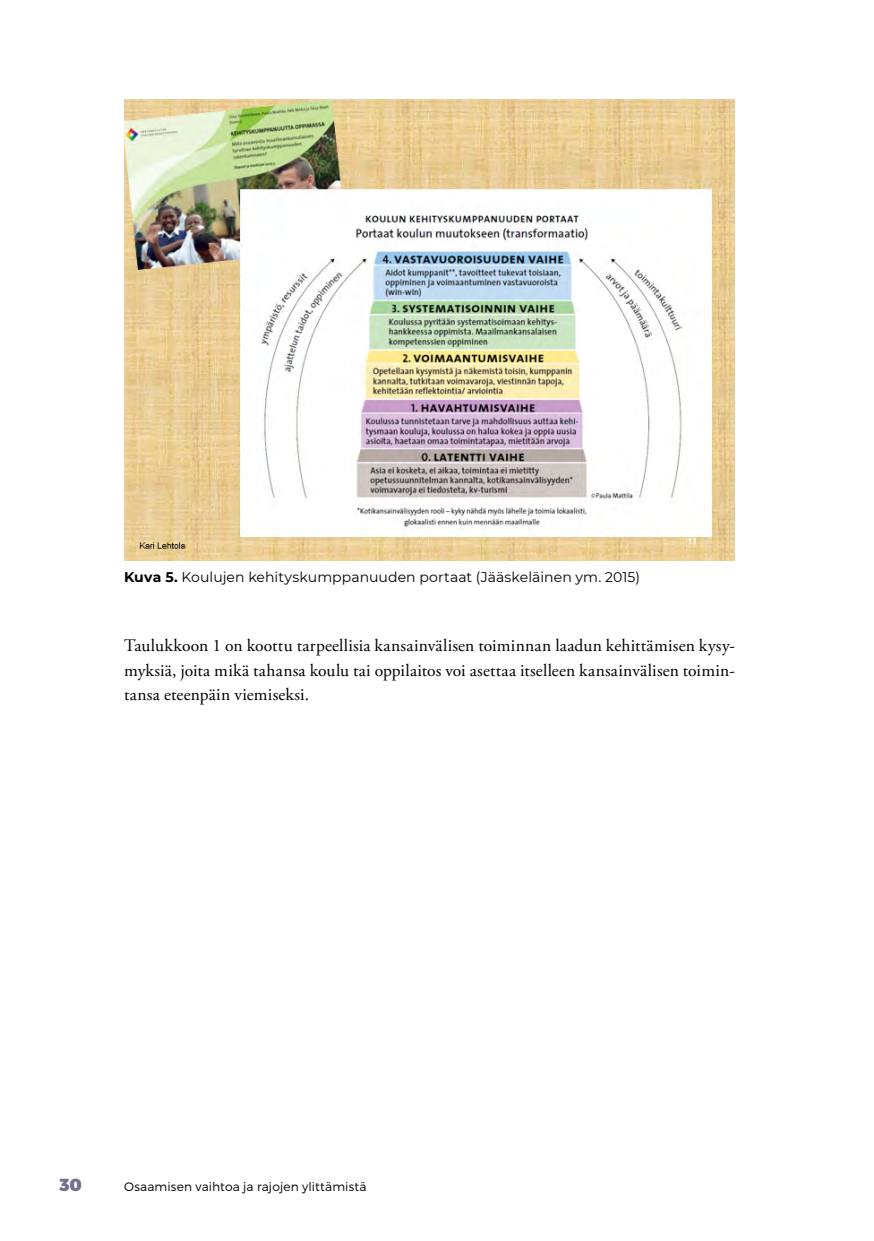
<style>
.page{position:relative;width:874px;height:1241px;background:#fff}
.page>*{position:absolute;margin:0;border:0;box-sizing:border-box;transform-origin:0 0}
.Leipis_ei_sisennystä{font:17.5px/24.5px "Adobe Garamond Pro";letter-spacing:.01em;color:#000;text-align:justify}
.t1{font:900 17.5px "Montserrat";color:#74718f}
.kuvaaja_kuvateksti{font:14px "Montserrat";letter-spacing:.005em;color:#000}
.t2{font:300 12.25px "Montserrat";letter-spacing:.01em;color:#000}
.s1{font-weight:700}
</style>
<div class="page">
<img style="left:124px;top:99px;width:610px;height:461px">
<p class="kuvaaja_kuvateksti" style="left:124px;top:567px;width:517px"><span class="s1">Kuva 5.</span> Koulujen kehityskumppanuuden portaat (Jääskeläinen ym. 2015)</p>
<p class="Leipis_ei_sisennystä" style="left:124px;top:634px;width:612px">Taulukkoon 1 on koottu tarpeellisia kansainvälisen toiminnan laadun kehittämisen kysy&shy;myksiä, joita mikä tahansa koulu tai oppilaitos voi asettaa itselleen kansainvälisen toimin&shy;tansa eteenpäin viemiseksi.</p>
<p class="t1" style="left:60px;top:1173px;width:24px">30</p>
<p class="t2" style="left:124px;top:1178px;width:244px">Osaamisen vaihtoa ja rajojen ylittämistä</p>
</div>
